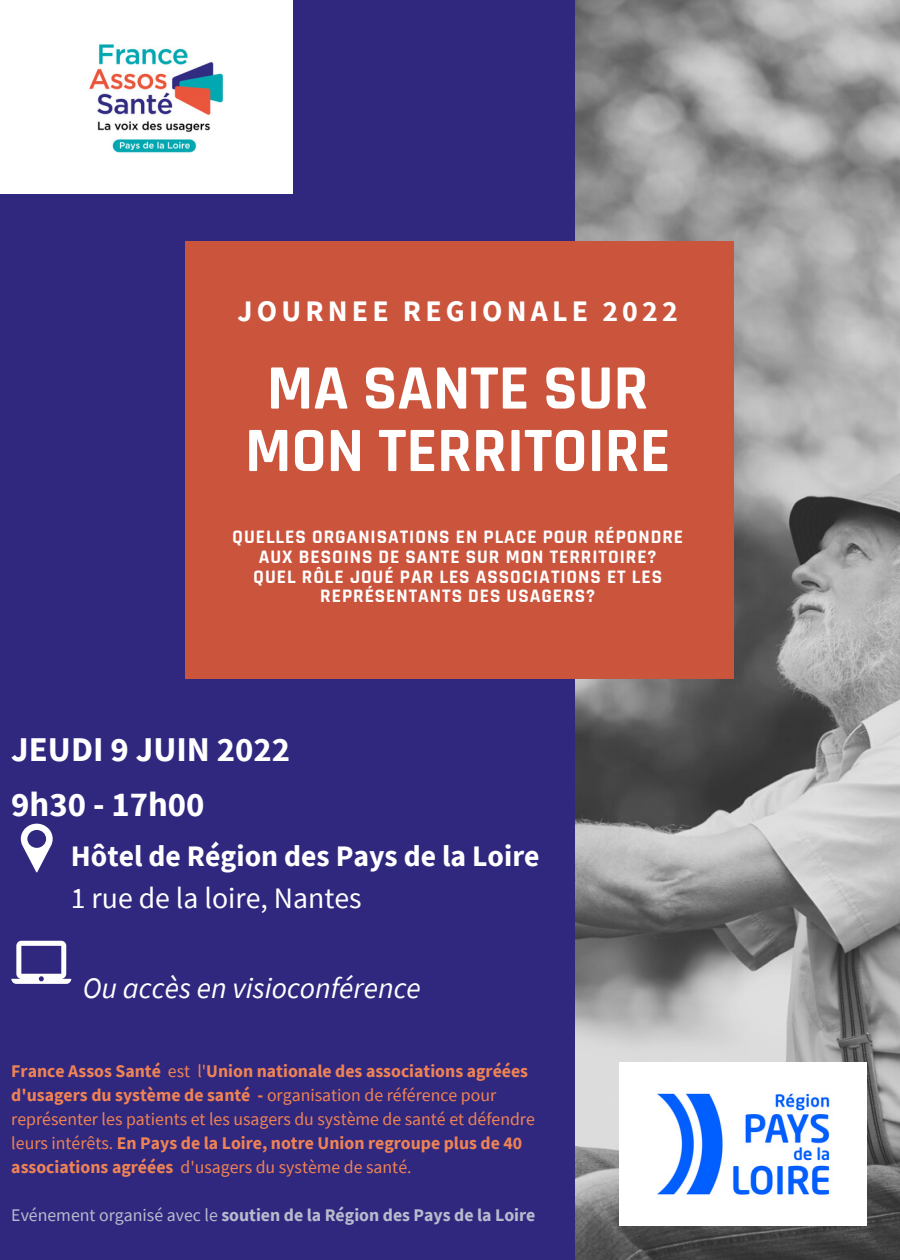
<style>
.page{position:relative;width:900px;height:1260px;background:#30287f}
.page>*{position:absolute;margin:0;border:0;box-sizing:border-box;transform-origin:0 0}
.t1{font:700 64px/62.5px "Rajdhani";color:#fff;text-align:center}
.t2{font:700 34.75px "Source Sans Pro";color:#fff}
.t3{font:700 29.75px "Source Sans Pro";color:#fff}
.t4{font:italic 29.75px "Source Sans Pro";color:#fff}
.t5{font:700 29.75px "Source Sans Pro";letter-spacing:.14em;color:#fff}
.t6{font:29.75px "Source Sans Pro";color:#fff}
.t7{font:700 19.25px/19.8px "Rajdhani";letter-spacing:.05em;color:#fff;text-align:center}
.t8{font:700 17.75px/24px "Source Sans Pro";color:#ef8354}
.t9{font:700 17.75px "Source Sans Pro";color:#b9bbcd}
.s1{font-weight:400}
</style>
<div class="page">
<img style="left:575px;top:0;width:325px;height:1260px">
<div style="left:185px;top:241px;width:549px;height:437px;background:#cb543d"></div>
<img style="left:0;top:0;width:292px;height:193px">
<svg style="left:11px;top:941px;width:60px;height:43px"></svg>
<svg style="left:21px;top:824px;width:32px;height:48px"></svg>
<img style="left:619px;top:1063px;width:248px;height:163px">
<p class="t5" style="left:237px;top:292px;width:442px">JOURNEE REGIONALE 2022</p>
<p class="t1" style="left:245px;top:359px;width:427px">MA SANTE SUR<br>MON TERRITOIRE</p>
<p class="t7" style="left:232px;top:527px;width:453px">QUELLES ORGANISATIONS EN PLACE POUR RÉPONDRE<br>AUX BESOINS DE SANTE SUR MON TERRITOIRE?</p>
<p class="t7" style="left:253px;top:567px;width:411px">QUEL RÔLE JOUÉ PAR LES ASSOCIATIONS ET LES<br>REPRÉSENTANTS DES USAGERS?</p>
<p class="t2" style="left:11px;top:727px;width:280px">JEUDI 9 JUIN 2022</p>
<p class="t2" style="left:11px;top:781px;width:195px">9h30 - 17h00</p>
<p class="t3" style="left:71px;top:837px;width:470px">Hôtel de Région des Pays de la Loire</p>
<p class="t6" style="left:71px;top:878px;width:292px">1 rue de la loire, Nantes</p>
<p class="t4" style="left:83px;top:968px;width:340px">Ou accès en visioconférence</p>
<p class="t8" style="left:11px;top:1059px;width:525px">France Assos Santé <span class="s1">est l'</span>Union nationale des associations agréées d'usagers du système de santé - <span class="s1">organisation de référence pour représenter les patients et les usagers du système de santé et défendre leurs intérêts.</span> En Pays de la Loire, notre Union regroupe plus de 40 associations agréées <span class="s1">d'usagers du système de santé.</span></p>
<p class="t9" style="left:11px;top:1204px;width:526px"><span class="s1">Evénement organisé avec le</span> soutien de la Région des Pays de la Loire</p>
</div>
